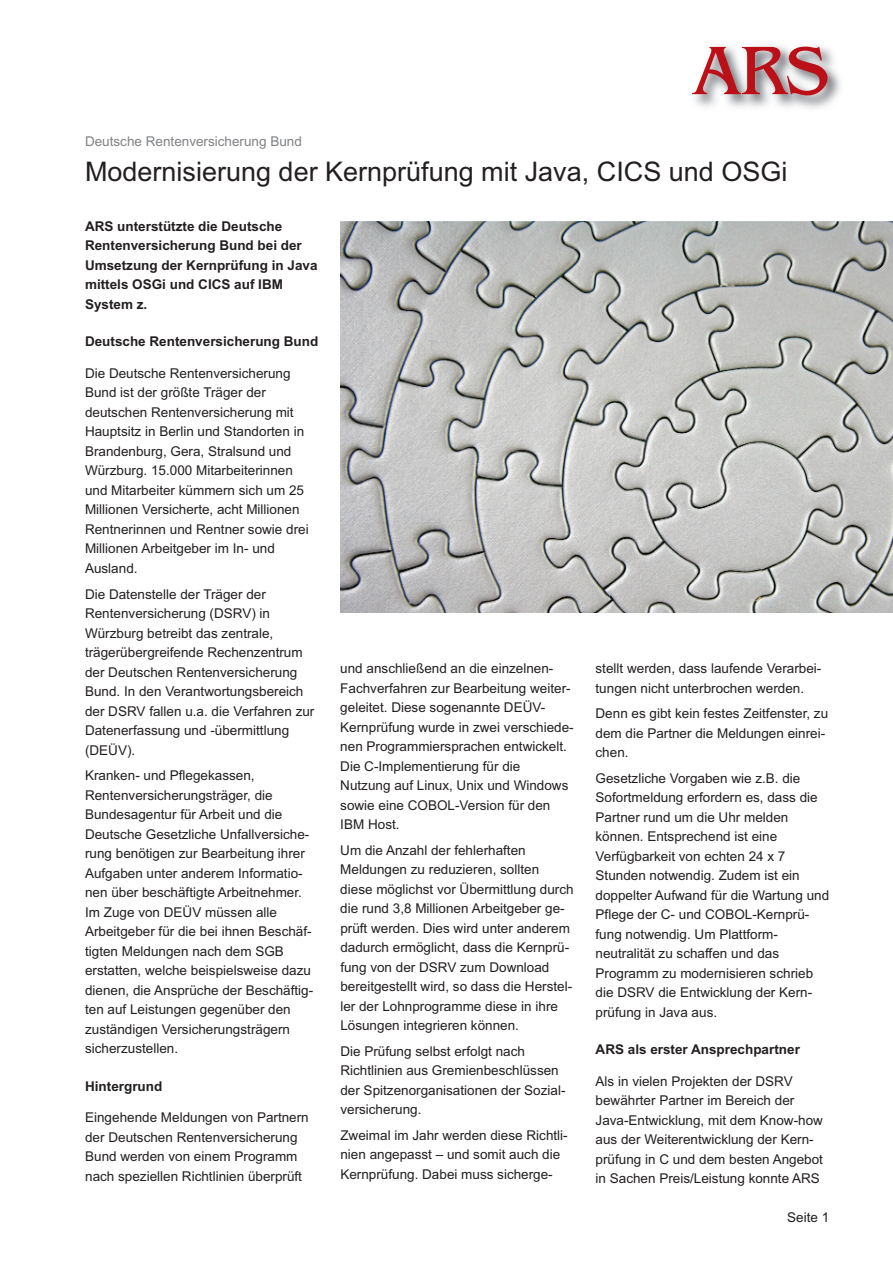
<style>
.page{position:relative;width:893px;height:1263px;background:#fff}
.page>*{position:absolute;margin:0;border:0;box-sizing:border-box;transform-origin:0 0}
.t1{font:72px "Benguiat";color:#bb1018}
.t2{font:27px "Arial";color:#231f20}
.t3{font:13.5px/19.5px "Arial";color:#231f20}
.t4{font:700 13.5px/19.5px "Arial";color:#231f20}
.t5{font:13.5px "Arial";color:#808285}
</style>
<div class="page">
<img style="left:695px;top:46px;width:146px;height:63px">
<img style="left:340px;top:221px;width:553px;height:391px">
<p class="t5" style="left:85px;top:133px;width:218px">Deutsche Rentenversicherung Bund</p>
<h1 class="t1" style="left:693px;top:27px;width:138px">ARS</h1>
<h2 class="t2" style="left:85px;top:156px;width:704px">Modernisierung der Kernprüfung mit Java, CICS und OSGi</h2>
<p class="t4" style="left:85px;top:217px;width:234px">ARS unterstützte die Deutsche<br>Rentenversicherung Bund bei der<br>Umsetzung der Kernprüfung in Java mittels OSGi und CICS auf IBM<br>System z.</p>
<p class="t4" style="left:85px;top:332px;width:235px">Deutsche Rentenversicherung Bund</p>
<p class="t3" style="left:85px;top:364px;width:225px">Die Deutsche Rentenversicherung<br>Bund ist der größte Träger der deutschen Rentenversicherung mit<br>Hauptsitz in Berlin und Standorten in<br>Brandenburg, Gera, Stralsund und<br>Würzburg. 15.000 Mitarbeiterinnen und Mitarbeiter kümmern sich um 25<br>Millionen Versicherte, acht Millionen<br>Rentnerinnen und Rentner sowie drei<br>Millionen Arbeitgeber im In- und<br>Ausland.</p>
<p class="t3" style="left:85px;top:584px;width:231px">Die Datenstelle der Träger der<br>Rentenversicherung (DSRV) in<br>Würzburg betreibt das zentrale, trägerübergreifende Rechenzentrum der Deutschen Rentenversicherung<br>Bund. In den Verantwortungsbereich der DSRV fallen u.a. die Verfahren zur<br>Datenerfassung und -übermittlung (DEÜV).</p>
<p class="t3" style="left:85px;top:766px;width:230px">Kranken- und Pflegekassen, Rentenversicherungsträger, die Bundesagentur für Arbeit und die Deutsche Gesetzliche Unfallversiche&shy;rung benötigen zur Bearbeitung ihrer Aufgaben unter anderem Informatio&shy;nen über beschäftigte Arbeitnehmer.<br>Im Zuge von DEÜV müssen alle Arbeitgeber für die bei ihnen Beschäf&shy;tigten Meldungen nach dem SGB erstatten, welche beispielsweise dazu dienen, die Ansprüche der Beschäftig&shy;ten auf Leistungen gegenüber den zuständigen Versicherungsträgern sicherzustellen.</p>
<p class="t4" style="left:85px;top:1076px;width:79px">Hintergrund</p>
<p class="t3" style="left:85px;top:1108px;width:225px">Eingehende Meldungen von Partnern der Deutschen Rentenversicherung Bund werden von einem Programm nach speziellen Richtlinien überprüft</p>
<p class="t3" style="left:596px;top:659px;width:227px">stellt werden, dass laufende Verarbei&shy;tungen nicht unterbrochen werden.</p>
<p class="t3" style="left:596px;top:704px;width:234px">Denn es gibt kein festes Zeitfenster, zu dem die Partner die Meldungen einrei&shy;chen.</p>
<p class="t3" style="left:596px;top:768px;width:235px">Gesetzliche Vorgaben wie z.B. die<br>Sofortmeldung erfordern es, dass die<br>Partner rund um die Uhr melden können. Entsprechend ist eine<br>Verfügbarkeit von echten 24 x 7<br>Stunden notwendig. Zudem ist ein doppelter Aufwand für die Wartung und<br>Pflege der C- und COBOL-Kernprü&shy;fung notwendig. Um Plattform&shy;neutralität zu schaffen und das<br>Programm zu modernisieren schrieb die DSRV die Entwicklung der Kern&shy;prüfung in Java aus.</p>
<p class="t4" style="left:596px;top:1040px;width:206px">ARS als erster Ansprechpartner</p>
<p class="t3" style="left:596px;top:1071px;width:229px">Als in vielen Projekten der DSRV bewährter Partner im Bereich der Java-Entwicklung, mit dem Know-how aus der Weiterentwicklung der Kern&shy;prüfung in C und dem besten Angebot in Sachen Preis/Leistung konnte ARS</p>
<p class="t3" style="left:340px;top:659px;width:235px">und anschließend an die einzelnen-<br>Fachverfahren zur Bearbeitung weiter&shy;geleitet. Diese sogenannte DEÜV-<br>Kernprüfung wurde in zwei verschiede&shy;nen Programmiersprachen entwickelt.<br>Die C-Implementierung für die<br>Nutzung auf Linux, Unix und Windows sowie eine COBOL-Version für den<br>IBM Host.</p>
<p class="t3" style="left:340px;top:840px;width:235px">Um die Anzahl der fehlerhaften Meldungen zu reduzieren, sollten diese möglichst vor Übermittlung durch die rund 3,8 Millionen Arbeitgeber ge&shy;prüft werden. Dies wird unter anderem dadurch ermöglicht, dass die Kernprü&shy;fung von der DSRV zum Download bereitgestellt wird, so dass die Herstel&shy;ler der Lohnprogramme diese in ihre Lösungen integrieren können.</p>
<p class="t3" style="left:340px;top:1041px;width:227px">Die Prüfung selbst erfolgt nach<br>Richtlinien aus Gremienbeschlüssen der Spitzenorganisationen der Sozial&shy;versicherung.</p>
<p class="t3" style="left:340px;top:1125px;width:229px">Zweimal im Jahr werden diese Richtli&shy;nien angepasst – und somit auch die<br>Kernprüfung. Dabei muss sicherge-</p>
<p class="t3" style="left:787px;top:1207px;width:44px">Seite 1</p>
</div>
